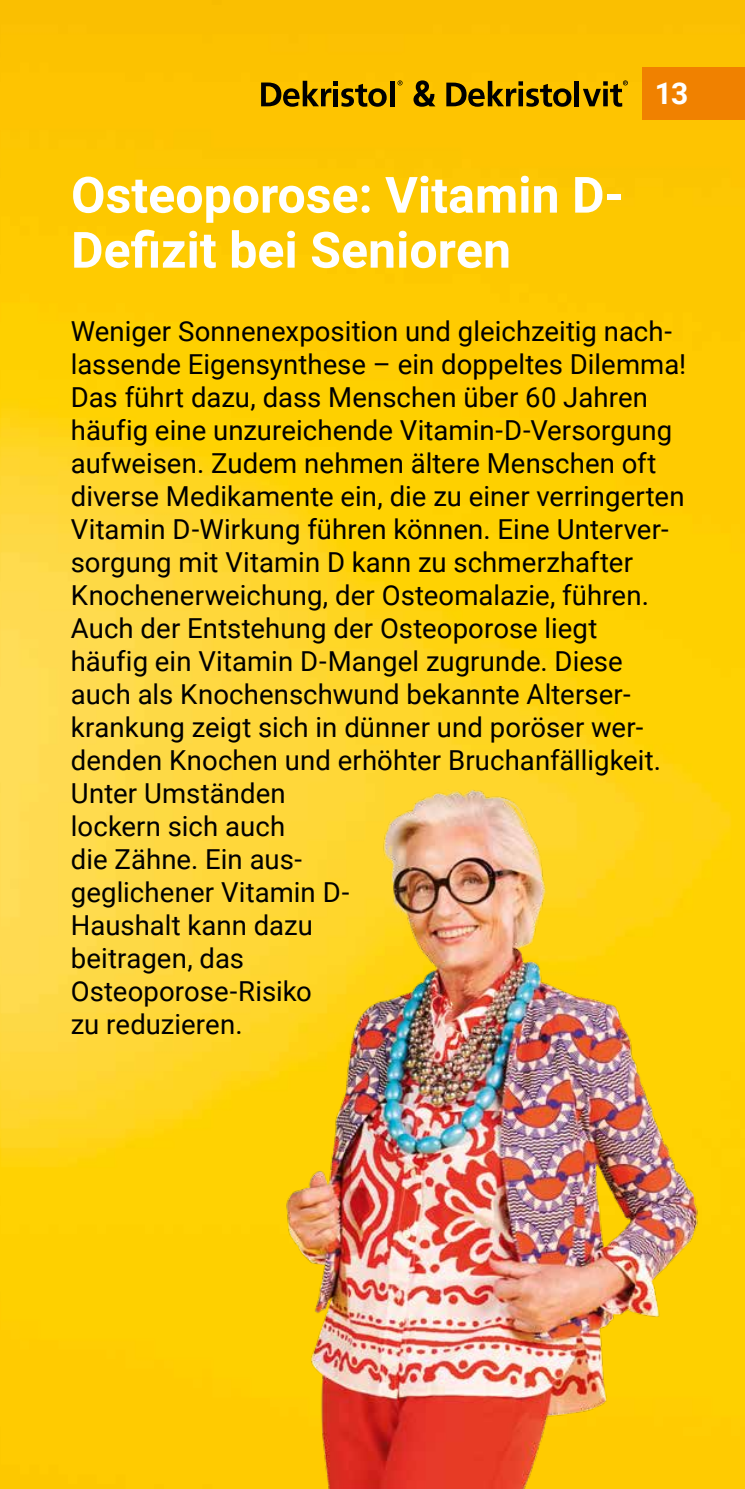
<style>
.page{position:relative;width:745px;height:1489px;background:#fff}
.page>*{position:absolute;margin:0;border:0;box-sizing:border-box;transform-origin:0 0}
.t1{font:700 50px/55px "Roboto";color:#fff}
.t2{font:700 30px "Roboto";color:#fff}
.t3{font:27.5px/33px "Roboto";letter-spacing:.005em;color:#000}
</style>
<div class="page">
<img style="left:0;top:0;width:744px;height:1488px">
<svg style="left:413px;top:80px;width:22px;height:27px"></svg>
<svg style="left:446px;top:81px;width:125px;height:26px;background:#957300"></svg>
<svg style="left:582px;top:80px;width:45px;height:27px"></svg>
<hr style="left:574px;top:81px;width:4px;height:25px;background:#000">
<svg style="left:397px;top:80px;width:5px;height:5px"></svg>
<div style="left:389px;top:81px;width:5px;height:25px;background:#000"></div>
<svg style="left:261px;top:81px;width:125px;height:26px;background:#937100"></svg>
<img style="left:217px;top:714px;width:527px;height:774px">
<div style="left:641px;top:67px;width:103px;height:53px;background:#f08100"></div>
<h1 class="t1" style="left:71px;top:165px;width:554px">Osteoporose: Vitamin D-<br>Defizit bei Senioren</h1>
<p class="t2" style="left:654px;top:73px;width:35px">13</p>
<p class="t3" style="left:71px;top:313px;width:616px">Weniger Sonnenexposition und gleichzeitig nach&shy;lassende Eigensynthese – ein doppeltes Dilemma!<br>Das führt dazu, dass Menschen über 60 Jahren häufig eine unzureichende Vitamin-D-Versorgung aufweisen. Zudem nehmen ältere Menschen oft diverse Medikamente ein, die zu einer verringerten Vitamin D-Wirkung führen können. Eine Unterver&shy;sorgung mit Vitamin D kann zu schmerzhafter Knochenerweichung, der Osteomalazie, führen.<br>Auch der Entstehung der Osteoporose liegt<br>häufig ein Vitamin D-Mangel zugrunde. Diese auch als Knochenschwund bekannte Alterser&shy;krankung zeigt sich in dünner und poröser wer&shy;denden Knochen und erhöhter Bruchanfälligkeit.<br>Unter Umständen<br>lockern sich auch<br>die Zähne. Ein aus-<br>geglichener Vitamin D-<br>Haushalt kann dazu<br>beitragen, das<br>Osteoporose-Risiko<br>zu reduzieren.</p>
</div>
